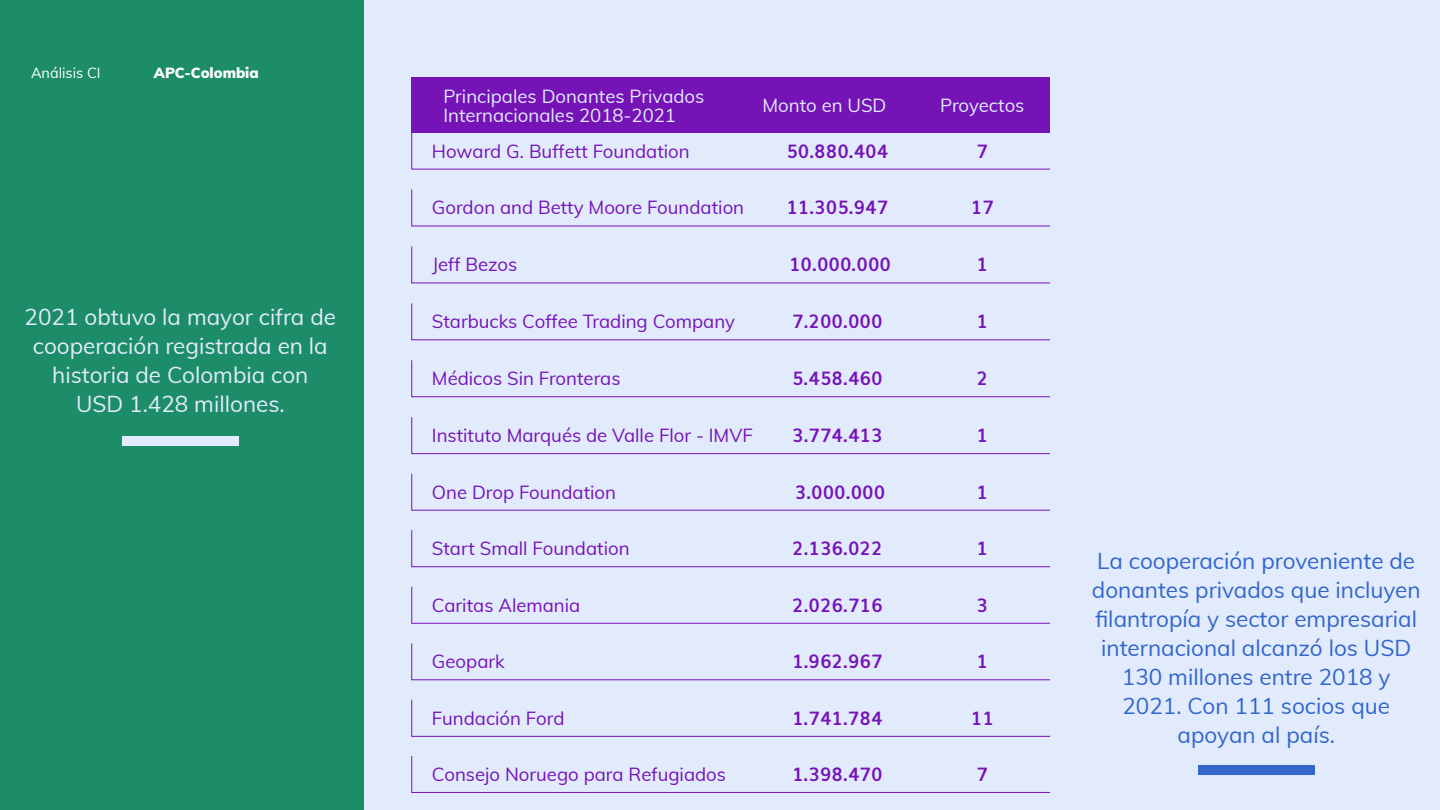
<style>
.page{position:relative;width:1440px;height:810px;background:#e1ebfc}
.page>*{position:absolute;margin:0;border:0;box-sizing:border-box;transform-origin:0 0}
.t1{font:22.5px/29px "Muli";color:#3366cb;text-align:center}
.t2{font:22.5px/29px "Muli";color:#e1ebfc;text-align:center}
.t3{font:18.52px "Muli";color:#7613b6}
.t4{font:700 18.52px "Muli";color:#7613b6}
.t5{font:18.52px/19px "Muli";color:#e1ebfc}
.t6{font:900 14.4px "Muli";color:#fff}
.t7{font:14.4px "Muli";color:#fff}
</style>
<div class="page">
<div style="left:0;top:0;width:364px;height:810px;background:#1c8d68"></div>
<div style="left:122px;top:436px;width:116px;height:10px;background:#e1ebfc"></div>
<div style="left:1198px;top:765px;width:117px;height:10px;background:#3366cb"></div>
<div style="left:412px;top:78px;width:638px;height:55px;background:#7613b6"></div>
<svg style="left:411px;top:132px;width:640px;height:38px"></svg>
<svg style="left:411px;top:189px;width:640px;height:38px"></svg>
<svg style="left:411px;top:246px;width:640px;height:38px"></svg>
<svg style="left:411px;top:303px;width:640px;height:38px"></svg>
<svg style="left:411px;top:360px;width:640px;height:37px"></svg>
<svg style="left:411px;top:417px;width:640px;height:37px"></svg>
<svg style="left:411px;top:473px;width:640px;height:38px"></svg>
<svg style="left:411px;top:530px;width:640px;height:37px"></svg>
<svg style="left:411px;top:586px;width:640px;height:38px"></svg>
<svg style="left:411px;top:643px;width:640px;height:38px"></svg>
<svg style="left:411px;top:699px;width:640px;height:38px"></svg>
<svg style="left:411px;top:756px;width:640px;height:37px"></svg>
<p class="t7" style="left:31px;top:62px;width:71px">Análisis CI</p>
<p class="t6" style="left:154px;top:62px;width:106px">APC-Colombia</p>
<p class="t2" style="left:25px;top:301px;width:313px">2021 obtuvo la mayor cifra de cooperación registrada en la historia de Colombia con<br>USD 1.428 millones.</p>
<p class="t5" style="left:443px;top:85px;width:263px">Principales Donantes Privados<br>Internacionales 2018-2021</p>
<p class="t5" style="left:763px;top:95px;width:125px">Monto en USD</p>
<p class="t5" style="left:940px;top:95px;width:86px">Proyectos</p>
<p class="t3" style="left:432px;top:137px;width:259px">Howard G. Buffett Foundation</p>
<p class="t4" style="left:786px;top:136px;width:103px">50.880.404</p>
<p class="t4" style="left:977px;top:136px;width:13px">7</p>
<p class="t3" style="left:432px;top:194px;width:314px">Gordon and Betty Moore Foundation</p>
<p class="t4" style="left:786px;top:193px;width:103px">11.305.947</p>
<p class="t4" style="left:971px;top:193px;width:25px">17</p>
<p class="t3" style="left:432px;top:251px;width:87px">Jeff Bezos</p>
<p class="t4" style="left:789px;top:250px;width:103px">10.000.000</p>
<p class="t4" style="left:977px;top:250px;width:13px">1</p>
<p class="t3" style="left:432px;top:308px;width:305px">Starbucks Coffee Trading Company</p>
<p class="t4" style="left:792px;top:307px;width:92px">7.200.000</p>
<p class="t4" style="left:977px;top:307px;width:13px">1</p>
<p class="t3" style="left:432px;top:365px;width:190px">Médicos Sin Fronteras</p>
<p class="t4" style="left:792px;top:364px;width:92px">5.458.460</p>
<p class="t4" style="left:977px;top:364px;width:13px">2</p>
<p class="t3" style="left:432px;top:422px;width:322px">Instituto Marqués de Valle Flor - IMVF</p>
<p class="t4" style="left:792px;top:421px;width:92px">3.774.413</p>
<p class="t4" style="left:977px;top:421px;width:13px">1</p>
<p class="t3" style="left:432px;top:479px;width:186px">One Drop Foundation</p>
<p class="t4" style="left:795px;top:477px;width:92px">3.000.000</p>
<p class="t4" style="left:977px;top:477px;width:13px">1</p>
<p class="t3" style="left:432px;top:535px;width:199px">Start Small Foundation</p>
<p class="t4" style="left:792px;top:534px;width:92px">2.136.022</p>
<p class="t4" style="left:977px;top:534px;width:13px">1</p>
<p class="t3" style="left:432px;top:592px;width:150px">Caritas Alemania</p>
<p class="t4" style="left:792px;top:590px;width:92px">2.026.716</p>
<p class="t4" style="left:977px;top:590px;width:13px">3</p>
<p class="t3" style="left:432px;top:648px;width:74px">Geopark</p>
<p class="t4" style="left:792px;top:647px;width:92px">1.962.967</p>
<p class="t4" style="left:977px;top:647px;width:13px">1</p>
<p class="t3" style="left:432px;top:705px;width:134px">Fundación Ford</p>
<p class="t4" style="left:792px;top:703px;width:92px">1.741.784</p>
<p class="t4" style="left:971px;top:703px;width:25px">11</p>
<p class="t3" style="left:432px;top:761px;width:296px">Consejo Noruego para Refugiados</p>
<p class="t4" style="left:792px;top:759px;width:92px">1.398.470</p>
<p class="t4" style="left:977px;top:759px;width:13px">7</p>
<p class="t1" style="left:1092px;top:545px;width:330px">La cooperación proveniente de donantes privados que incluyen filantropía y sector empresarial internacional alcanzó los USD<br>130 millones entre 2018 y<br>2021. Con 111 socios que apoyan al país.</p>
</div>
